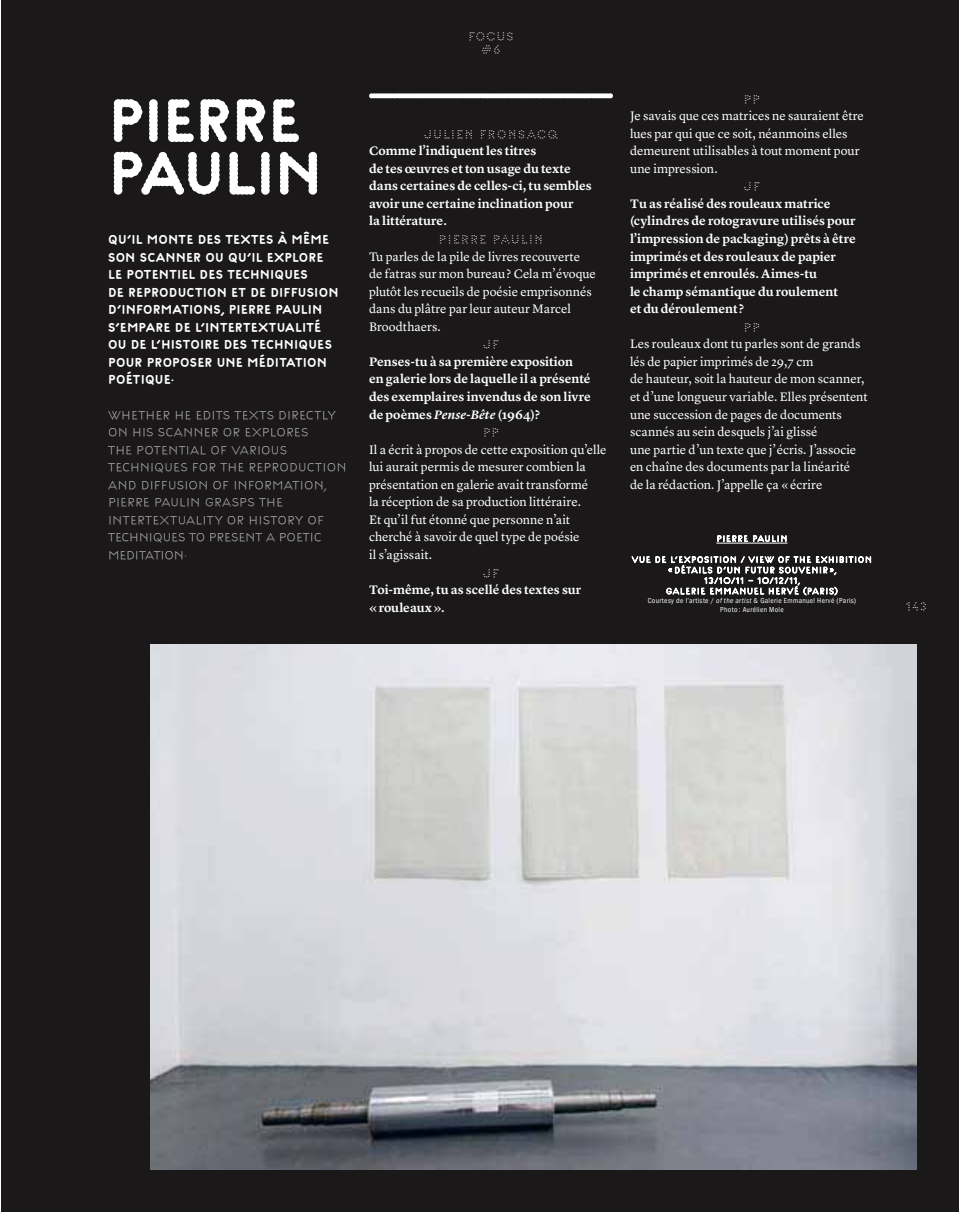
<style>
.page{position:relative;width:959px;height:1212px;background:#fff}
.page>*{position:absolute;margin:0;border:0;box-sizing:border-box;transform-origin:0 0}
.t1{font:700 57px/52.7px "Palais 9";letter-spacing:-.02em;color:#fff}
.t2{font:12.75px/17.5px "Lyon Text";color:#fff}
.t3{font:600 12.75px/17.5px "Lyon Text";letter-spacing:-.005em;color:#fff}
.t4{font:12.75px/17.5px "Palais 9";letter-spacing:.01em;color:#fff}
.t5{font:700 12px/17.5px "Palais 9";letter-spacing:.015em;color:#fff}
.t6{font:12px/13.5px "Palais 4";letter-spacing:.03em;color:#fff;text-align:center}
.t7{font:condensed 7.5px/9px "ITC Franklin Gothic Std";letter-spacing:.045em;color:#fff;text-align:center}
.s1{font-style:italic}
</style>
<div class="page">
<div style="left:2px;top:0;width:956px;height:1212px;background:#1a1818"></div>
<img style="left:151px;top:644px;width:765px;height:525px">
<hr style="left:716px;top:543px;width:71px;height:1px;background:#fff">
<svg style="left:717px;top:535px;width:69px;height:7px"></svg>
<svg style="left:631px;top:556px;width:240px;height:39px"></svg>
<svg style="left:369px;top:93px;width:244px;height:5px"></svg>
<h1 class="t1" style="left:108px;top:91px;width:205px">PIERRE<br>PAU LIN</h1>
<p class="t5" style="left:108px;top:230px;width:222px">QU’IL MONTE DES TEXTES À MÊME<br>SON SCANNER OU QU’IL EXPL</p>
<p class="t5" style="left:108px;top:248px;width:232px;text-indent:191px">ORE<br>LE POTENTI EL DES TECHNI QUES<br>DE REPRODUCTION ET DE DI FFUSION<br>D’I NFORMATIONS, PI ERRE PAULI N<br>S’EMPARE DE L’I NTERTEXTUALITÉ<br>OU DE L’HISTOI RE DES TECHNIQUES<br>POUR PROPOSER UNE MÉDITATION<br>POÉTIQUE.</p>
<p class="t4" style="left:108px;top:406px;width:240px">WHETHER HE EDITS TEXTS DIRECTLY<br>ON HIS SCANNER OR EXPLORES<br>THE POTENTIAL OF VARIOUS<br>TECHNIQUES FOR THE REPRODUCTION<br>AND DIFFUSION OF INFORMATION,<br>PIERRE PAULIN GRASPS THE<br>INTERTEXTUALITY OR HISTORY OF<br>TECHNIQUES TO PRESENT A POETIC<br>M EDITATION.</p>
<p class="t6" style="left:467px;top:29px;width:48px">FOCUS #6</p>
<p class="t6" style="left:423px;top:127px;width:136px">JULIEN FRONSACQ</p>
<p class="t3" style="left:369px;top:141px;width:224px">Comme l’indiquent les titres<br>de tes œuvres et ton usage du texte dans certaines de celles-ci, tu sembles avoir une certaine inclination pour<br>la littérature.</p>
<p class="t6" style="left:438px;top:232px;width:106px">PIERRE PAULIN</p>
<p class="t2" style="left:369px;top:246px;width:228px">Tu parles de la pile de livres recouverte de fatras sur mon bureau ? Cela m’évoque plutôt les recueils de poésie emprisonnés dans du plâtre par leur auteur Marcel Broodthaers.</p>
<p class="t6" style="left:482px;top:337px;width:15px">JF</p>
<p class="t3" style="left:369px;top:352px;width:223px">Penses-tu à sa première exposition<br>en galerie lors de laquelle il a présenté des exemplaires invendus de son livre de poèmes <span class="s1">Pense-Bête</span> (1964)?</p>
<p class="t6" style="left:482px;top:425px;width:18px">PP</p>
<p class="t2" style="left:369px;top:440px;width:239px">Il a écrit à propos de cette exposition qu’elle lui aurait permis de mesurer combien la présentation en galerie avait transformé<br>la réception de sa production littéraire.<br>Et qu’il fut étonné que personne n’ait cherché à savoir de quel type de poésie<br>il s’agissait.</p>
<p class="t6" style="left:482px;top:565px;width:15px">JF</p>
<p class="t3" style="left:369px;top:580px;width:214px">Toi-même, tu as scellé des textes sur « rouleaux ».</p>
<p class="t6" style="left:743px;top:92px;width:18px">PP</p>
<p class="t2" style="left:630px;top:106px;width:235px">Je savais que ces matrices ne sauraient être lues par qui que ce soit, néanmoins elles demeurent utilisables à tout moment pour une impression.</p>
<p class="t6" style="left:743px;top:179px;width:15px">JF</p>
<p class="t3" style="left:630px;top:194px;width:227px">Tu as réalisé des rouleaux matrice (cylindres de rotogravure utilisés pour l’impression de packaging) prêts à être imprimés et des rouleaux de papier imprimés et enroulés. Aimes-tu<br>le champ sémantique du roulement<br>et du déroulement ?</p>
<p class="t6" style="left:743px;top:320px;width:18px">PP</p>
<p class="t2" style="left:630px;top:334px;width:239px">Les rouleaux dont tu parles sont de grands lés de papier imprimés de 29,7 cm<br>de hauteur, soit la hauteur de mon scanner, et d’une longueur variable. Elles présentent une succession de pages de documents scannés au sein desquels j’ai glissé<br>une partie d’un texte que j’écris. J’associe en chaîne des documents par la linéarité<br>de la rédaction. J’appelle ça « écrire</p>
<p class="t7" style="left:647px;top:596px;width:210px">Courtesy de l’artiste / <span class="s1">of the artist</span> &amp; Galerie Emmanuel Hervé (Paris)<br>Photo : Aurélien Mole</p>
<p class="t6" style="left:905px;top:599px;width:24px">143</p>
</div>
